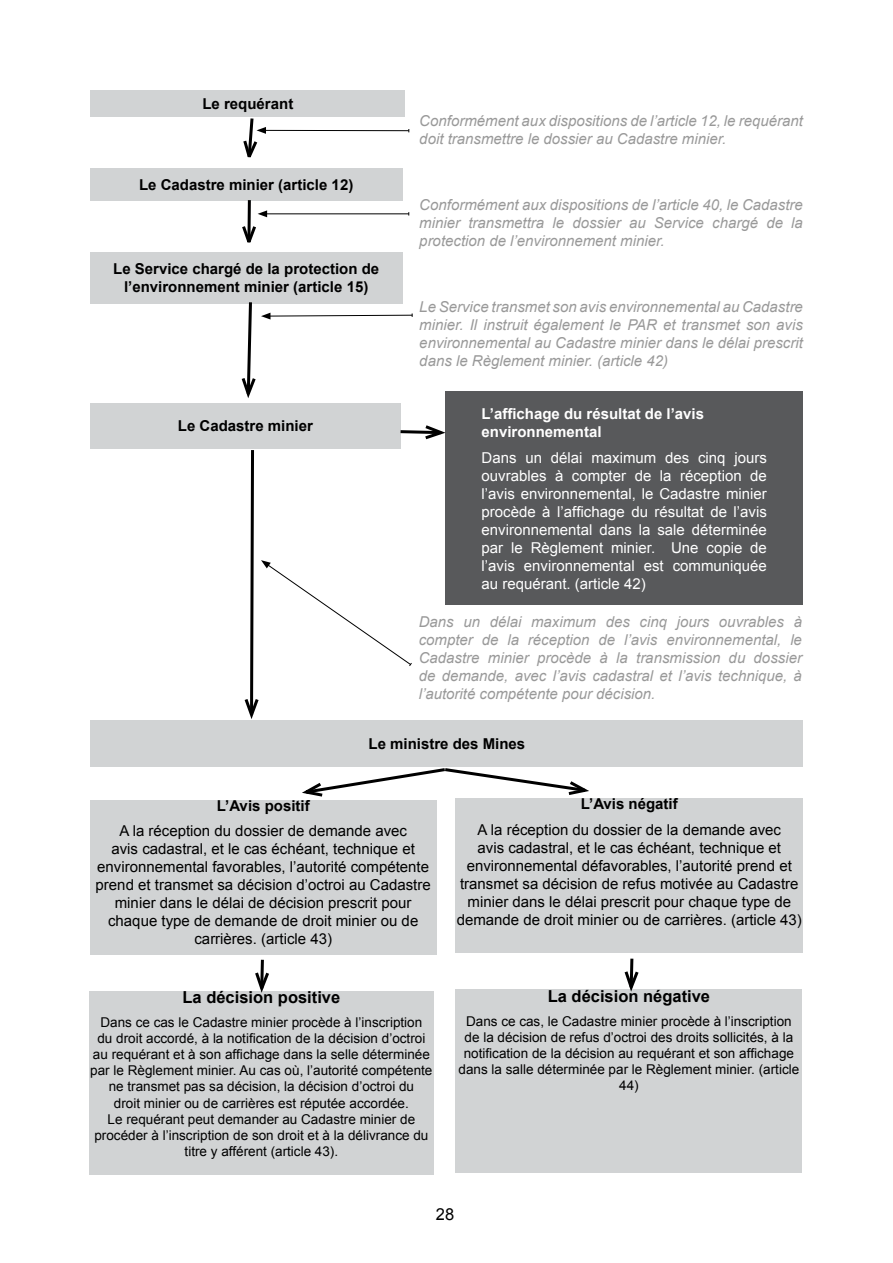
<style>
.page{position:relative;width:893px;height:1263px;background:#fff}
.page>*{position:absolute;margin:0;border:0;box-sizing:border-box;transform-origin:0 0}
.t1{font:700 16.5px "Arial";color:#000}
.t2{font:16.5px "Arial";color:#000}
.t3{font:italic 15px/18px "Arial";color:#999;text-align:justify}
.t4{font:15px/18px "Arial";color:#000;text-align:center}
.t5{font:15px/18px "Arial";color:#fff;text-align:justify}
.t6{font:700 15px/18px "Arial";color:#000;text-align:center}
.t7{font:700 15px/18px "Arial";color:#fff}
.t8{font:13.5px/16.2px "Arial";color:#000;text-align:center}
</style>
<div class="page">
<div style="left:90px;top:403px;width:311px;height:46px;background:#d1d3d4"></div>
<div style="left:90px;top:800px;width:346px;height:154px;background:#d1d3d4"></div>
<div style="left:91px;top:720px;width:712px;height:46px;background:#d1d3d4"></div>
<div style="left:89px;top:991px;width:345px;height:183px;background:#d1d3d4"></div>
<svg style="left:255px;top:959px;width:14px;height:34px"></svg>
<div style="left:446px;top:392px;width:357px;height:213px;background:#58595b"></div>
<svg style="left:244px;top:423px;width:202px;height:296px"></svg>
<div style="left:456px;top:798px;width:347px;height:154px;background:#d1d3d4"></div>
<div style="left:456px;top:990px;width:346px;height:183px;background:#d1d3d4"></div>
<svg style="left:298px;top:766px;width:296px;height:33px"></svg>
<svg style="left:622px;top:958px;width:19px;height:34px"></svg>
<div style="left:91px;top:90px;width:314px;height:27px;background:#d1d3d4"></div>
<div style="left:90px;top:168px;width:312px;height:32px;background:#d1d3d4"></div>
<div style="left:90px;top:252px;width:312px;height:52px;background:#d1d3d4"></div>
<hr style="left:264px;top:130px;width:145px;height:1px;background:#000">
<svg style="left:243px;top:118px;width:23px;height:40px"></svg>
<hr style="left:265px;top:213px;width:144px;height:1px;background:#000">
<svg style="left:240px;top:200px;width:27px;height:43px"></svg>
<svg style="left:241px;top:299px;width:172px;height:99px"></svg>
<p class="t6" style="left:202px;top:95px;width:92px">Le requérant</p>
<p class="t6" style="left:139px;top:176px;width:216px">Le Cadastre minier (article 12)</p>
<p class="t6" style="left:113px;top:261px;width:267px">Le Service chargé de la protection de l’environnement minier (article 15)</p>
<p class="t6" style="left:178px;top:418px;width:137px">Le Cadastre minier</p>
<p class="t3" style="left:419px;top:112px;width:385px">Conformément aux dispositions de l’article 12, le requérant doit transmettre le dossier au Cadastre minier.</p>
<p class="t3" style="left:419px;top:196px;width:385px">Conformément aux dispositions de l’article 40, le Cadastre minier transmettra le dossier au Service chargé de la protection de l’environnement minier.</p>
<p class="t3" style="left:419px;top:298px;width:385px">Le Service transmet son avis environnemental au Cadastre minier. Il instruit également le PAR et transmet son avis environnemental au Cadastre minier dans le délai prescrit dans le Règlement minier. (article 42)</p>
<p class="t7" style="left:482px;top:405px;width:224px">L’affichage du résultat de l’avis environnemental</p>
<p class="t5" style="left:482px;top:448px;width:287px">Dans un délai maximum des cinq jours ouvrables à compter de la réception de l’avis environnemental, le Cadastre minier procède à l’affichage du résultat de l’avis environnemental dans la sale déterminée par le Règlement minier. Une copie de l’avis environnemental est communiquée au requérant. (article 42)</p>
<p class="t3" style="left:419px;top:613px;width:385px">Dans un délai maximum des cinq jours ouvrables à compter de la réception de l’avis environnemental, le Cadastre minier procède à la transmission du dossier de demande, avec l’avis cadastral et l’avis technique, à l’autorité compétente pour décision.</p>
<p class="t6" style="left:368px;top:735px;width:158px">Le ministre des Mines</p>
<p class="t6" style="left:217px;top:797px;width:94px">L’Avis positif</p>
<p class="t4" style="left:96px;top:822px;width:337px">A la réception du dossier de demande avec<br>avis cadastral, et le cas échéant, technique et environnemental favorables, l’autorité compétente prend et transmet sa décision d’octroi au Cadastre minier dans le délai de décision prescrit pour chaque type de demande de droit minier ou de carrières. (article 43)</p>
<p class="t1" style="left:183px;top:986px;width:159px">La décision positive</p>
<p class="t8" style="left:90px;top:1014px;width:344px">Dans ce cas le Cadastre minier procède à l’inscription<br>du droit accordé, à la notification de la décision d’octroi au requérant et à son affichage dans la selle déterminée par le Règlement minier. Au cas où, l’autorité compétente ne transmet pas sa décision, la décision d’octroi du<br>droit minier ou de carrières est réputée accordée.<br>Le requérant peut demander au Cadastre minier de procéder à l’inscription de son droit et à la délivrance du titre y afférent (article 43).</p>
<p class="t6" style="left:581px;top:795px;width:98px">L’Avis négatif</p>
<p class="t4" style="left:457px;top:821px;width:347px">A la réception du dossier de la demande avec<br>avis cadastral, et le cas échéant, technique et environnemental défavorables, l’autorité prend et transmet sa décision de refus motivée au Cadastre minier dans le délai prescrit pour chaque type de demande de droit minier ou de carrières. (article 43)</p>
<p class="t1" style="left:548px;top:985px;width:164px">La décision négative</p>
<p class="t8" style="left:459px;top:1013px;width:342px">Dans ce cas, le Cadastre minier procède à l’inscription de la décision de refus d’octroi des droits sollicités, à la notification de la décision au requérant et son affichage dans la salle déterminée par le Règlement minier. (article 44)</p>
<p class="t2" style="left:436px;top:1203px;width:20px">28</p>
</div>
